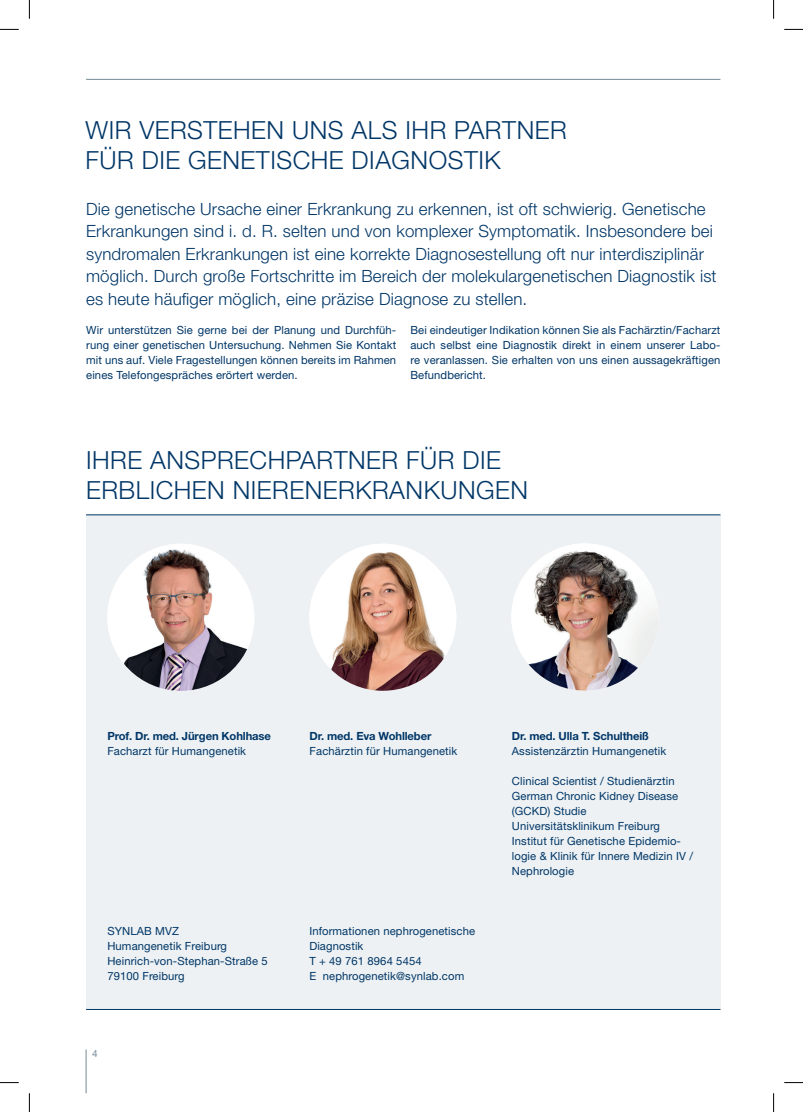
<style>
.page{position:relative;width:803px;height:1112px;background:#fff}
.page>*{position:absolute;margin:0;border:0;box-sizing:border-box;transform-origin:0 0}
.t1{font:300 25px/30px "Helvetica Neue LT Std";letter-spacing:.02em;color:#003667}
.t2{font:300 16.88px/22.5px "Helvetica Neue LT Std";letter-spacing:.01em;color:#003667}
.t3{font:11.25px/15px "Helvetica Neue LT Std";letter-spacing:.01em;color:#003667}
.t4{font:700 11.25px "Helvetica Neue LT Std";letter-spacing:-.01em;color:#003667}
.t5{font:10px "Helvetica Neue";color:#738994}
</style>
<div class="page">
<hr style="left:86px;top:79px;width:634px;height:1px;background:#738994">
<hr style="left:86px;top:1049px;width:1px;height:43px;background:#738994">
<div style="left:86px;top:514px;width:635px;height:494px;background:#edf1f3"></div>
<hr style="left:86px;top:514px;width:634px;height:1px;background:#003667">
<hr style="left:86px;top:1008px;width:634px;height:1px;background:#003667">
<img style="left:309px;top:543px;width:147px;height:147px;border-radius:74px">
<img style="left:511px;top:543px;width:147px;height:147px;border-radius:74px">
<img style="left:107px;top:543px;width:147px;height:147px;border-radius:74px">
<svg style="left:0;top:29px;width:19px;height:1px"></svg>
<svg style="left:784px;top:29px;width:19px;height:1px"></svg>
<svg style="left:0;top:1082px;width:19px;height:1px"></svg>
<svg style="left:784px;top:1082px;width:19px;height:1px"></svg>
<svg style="left:29px;top:0;width:1px;height:19px"></svg>
<svg style="left:29px;top:1093px;width:1px;height:18px"></svg>
<svg style="left:773px;top:0;width:1px;height:19px"></svg>
<svg style="left:773px;top:1093px;width:1px;height:18px"></svg>
<h1 class="t1" style="left:86px;top:115px;width:483px">WIR VERSTEHEN UNS ALS IHR PARTNER<br>FÜR DIE GENETISCHE DIAGNOSTIK</h1>
<p class="t2" style="left:86px;top:197px;width:632px">Die genetische Ursache einer Erkrankung zu erkennen, ist oft schwierig. Genetische Erkrankungen sind i. d. R. selten und von komplexer Symptomatik. Insbesondere bei syndromalen Erkrankungen ist eine korrekte Diagnosestellung oft nur interdisziplinär möglich. Durch große Fortschritte im Bereich der molekulargenetischen Diagnostik ist es heute häufiger möglich, eine präzise Diagnose zu stellen.</p>
<p class="t3" style="left:86px;top:322px;width:311px;text-align:justify">Wir unterstützen Sie gerne bei der Planung und Durchfüh&shy;rung einer genetischen Untersuchung. Nehmen Sie Kontakt mit uns auf. Viele Fragestellungen können bereits im Rahmen eines Telefongespräches erörtert werden.</p>
<p class="t3" style="left:410px;top:322px;width:311px;text-align:justify">Bei eindeutiger Indikation können Sie als Fachärztin/Facharzt auch selbst eine Diagnostik direkt in einem unserer Labo&shy;re veranlassen. Sie erhalten von uns einen aussagekräftigen Befundbericht.</p>
<h1 class="t1" style="left:86px;top:445px;width:443px">IHRE ANSPRECHPARTNER FÜR DIE<br>ERBLICHEN NIERENERKRANKUNGEN</h1>
<p class="t4" style="left:107px;top:728px;width:165px">Prof. Dr. med. Jürgen Kohlhase</p>
<p class="t3" style="left:107px;top:742px;width:140px">Facharzt für Humangenetik</p>
<p class="t4" style="left:310px;top:728px;width:123px">Dr. med. Eva Wohlleber</p>
<p class="t3" style="left:310px;top:742px;width:149px">Fachärztin für Humangenetik</p>
<p class="t3" style="left:107px;top:922px;width:162px">SYNLAB MVZ<br>Humangenetik Freiburg<br>Heinrich-von-Stephan-Straße 5<br>79100 Freiburg</p>
<p class="t3" style="left:309px;top:922px;width:167px">Informationen nephrogenetische<br>Diagnostik<br>T + 49 761 8964 5454<br>E nephrogenetik@synlab.com</p>
<p class="t5" style="left:92px;top:1045px;width:7px">4</p>
<p class="t4" style="left:512px;top:728px;width:139px">Dr. med. Ulla T. Schultheiß</p>
<p class="t3" style="left:512px;top:742px;width:156px">Assistenzärztin Humangenetik</p>
<p class="t3" style="left:512px;top:772px;width:183px">Clinical Scientist / Studienärztin<br>German Chronic Kidney Disease (GCKD) Studie<br>Universitätsklinikum Freiburg<br>Institut für Genetische Epidemio&shy;logie &amp; Klinik für Innere Medizin IV /<br>Nephrologie</p>
</div>
